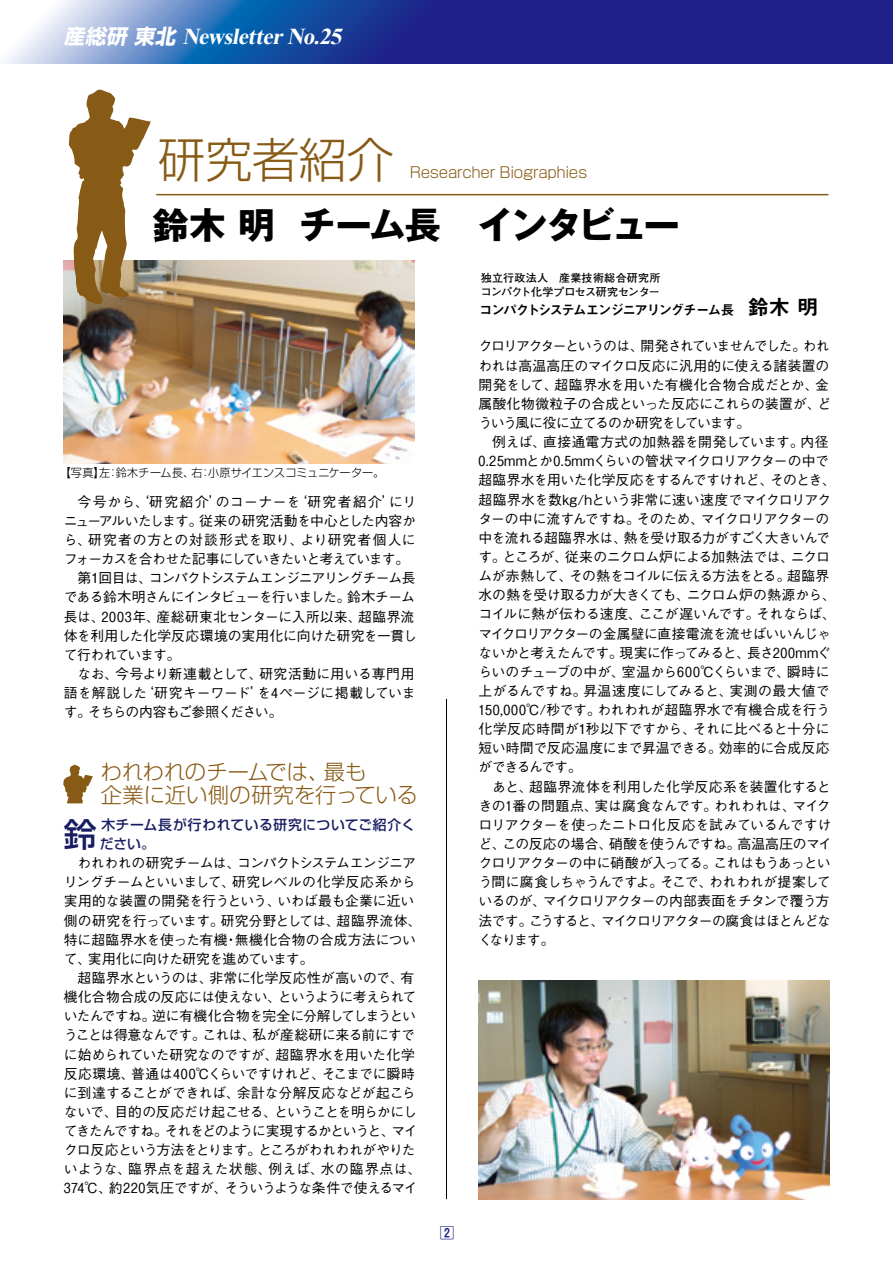
<style>
.page{position:relative;width:893px;height:1263px;background:#fff}
.page>*{position:absolute;margin:0;border:0;box-sizing:border-box;transform-origin:0 0}
.t1{font:300 47.85px "Shin Go Pro";letter-spacing:-.015em;color:#875a15}
.t2{font:700 36.6px "Gothic MB101 Pro";letter-spacing:-.085em;color:#000}
.t3{font:500 33px "Shin Go Pro";color:#181d61}
.t4{font:italic 700 22.65px "Times New Roman";color:#fff}
.t5{font:300 21.3px/23.4px "Shin Go Pro";color:#875a15}
.t6{font:300 14.85px "Shin Go Pro";letter-spacing:-.02em;color:#875a15}
.t7{font:500 13.8px/19.2px "Gothic BBB Pro";letter-spacing:-.035em;color:#000}
.t8{font:500 13.8px "Gothic BBB Pro";letter-spacing:-.015em;color:#000}
.t9{font:500 13.8px "Gothic BBB Pro";letter-spacing:-.08em;color:#000}
.t10{font:500 13.8px "Gothic BBB Pro";letter-spacing:-.075em;color:#000}
.t11{font:500 13.8px "Gothic BBB Pro";letter-spacing:-.065em;color:#000}
.t12{font:500 13.8px "Gothic BBB Pro";letter-spacing:-.005em;color:#000}
.t13{font:500 13.8px "Gothic BBB Pro";letter-spacing:.075em;color:#000}
.t14{font:500 13.8px/19.2px "Shin Go Pro";letter-spacing:.035em;color:#181d61}
.t15{font:500 13.8px "Gothic BBB Pro";letter-spacing:.065em;color:#000}
.t16{font:500 13.8px "Gothic BBB Pro";letter-spacing:.005em;color:#000}
.t17{font:500 13.8px "Gothic BBB Pro";letter-spacing:-.07em;color:#000}
.t18{font:700 13.8px "Gothic MB101 Pro De";color:#1d2088}
.t19{font:13.5px "Midashi Go Pro MB31";letter-spacing:-.105em;color:#000}
.t20{font:300 11.4px "Shin Go Pro";color:#000}
.t21{font:700 10.95px/14.1px "Futo Go B101 Pro";letter-spacing:.005em;color:#000}
.s1{font-family:"Shin Go Pro";font-size:20.25px}
.s2{font-size:21.15px}
</style>
<div class="page">
<svg style="left:3px;top:0;width:890px;height:64px;background:#394da1"></svg>
<img style="left:478px;top:980px;width:351px;height:219px">
<img style="left:64px;top:261px;width:350px;height:202px">
<svg style="left:68px;top:89px;width:83px;height:216px"></svg>
<hr style="left:156px;top:194px;width:672px;height:1px;background:#875a15">
<svg style="left:63px;top:764px;width:30px;height:39px"></svg>
<hr style="left:446px;top:699px;width:1px;height:500px;background:#000">
<h3 class="t4" style="left:64px;top:21px;width:284px"><span class="s1">産総研 東北</span> NewsletterNo.25</h3>
<h1 class="t1" style="left:158px;top:121px;width:238px">研究者紹介</h1>
<p class="t6" style="left:410px;top:160px;width:179px">Researcher Biographies</p>
<h2 class="t2" style="left:152px;top:195px;width:529px">鈴木 明 チーム長　インタビュー</h2>
<p class="t20" style="left:60px;top:463px;width:326px">【写真】左：鈴木チーム長、右：小原サイエンスコミュニケーター。</p>
<p class="t13" style="left:78px;top:490px;width:340px">今号から、‘研究紹介’のコーナーを‘研究者紹介’にリ</p>
<p class="t7" style="left:64px;top:509px;width:354px">ニューアルいたします。従来の研究活動を中心とした内容か</p>
<p class="t15" style="left:64px;top:529px;width:353px">ら、研究者の方との対談形式を取り、より研究者個人に</p>
<p class="t9" style="left:64px;top:548px;width:347px">フォーカスを合わせた記事にしていきたいと考えています。</p>
<p class="t10" style="left:78px;top:567px;width:340px">第1回目は、コンパクトシステムエンジニアリングチーム長</p>
<p class="t11" style="left:64px;top:586px;width:353px">である鈴木明さんにインタビューを行いました。鈴木チーム</p>
<p class="t8" style="left:64px;top:605px;width:352px">長は、2003年、産総研東北センターに入所以来、超臨界流</p>
<p class="t8" style="left:64px;top:624px;width:355px">体を利用した化学反応環境の実用化に向けた研究を一貫し</p>
<p class="t17" style="left:64px;top:643px;width:118px">て行われています。</p>
<p class="t16" style="left:78px;top:663px;width:338px">なお、今号より新連載として、研究活動に用いる専門用</p>
<p class="t12" style="left:64px;top:682px;width:353px">語を解説した‘研究キーワード’を4ページに掲載していま</p>
<p class="t9" style="left:64px;top:701px;width:220px">す。そちらの内容もご参照ください。</p>
<h3 class="t5" style="left:101px;top:757px;width:319px">われわれのチームでは、最も<br>企業に近い側の研究を行っている</h3>
<h3 class="t3" style="left:64px;top:807px;width:34px">鈴</h3>
<p class="t14" style="left:100px;top:813px;width:317px">木チーム長が行われている研究についてご紹介ください。</p>
<p class="t7" style="left:64px;top:852px;width:359px;text-indent:14px">われわれの研究チームは、コンパクトシステムエンジニアリングチームといいまして、研究レベルの化学反応系から実用的な装置の開発を行うという、いわば最も企業に近い側の研究を行っています。研究分野としては、超臨界流体、特に超臨界水を使った有機・無機化合物の合成方法について、実用化に向けた研究を進めています。</p>
<p class="t7" style="left:64px;top:966px;width:359px;text-align:center">超臨界水というのは、非常に化学反応性が高いので、有<br>機化合物合成の反応には使えない、というように考えられていたんですね。逆に有機化合物を完全に分解してしまうということは得意なんです。これは、私が産総研に来る前にすでに始められていた研究なのですが、超臨界水を用いた化学反応環境、普通は400℃くらいですけれど、そこまでに瞬時に到達することができれば、余計な分解反応などが起こらないで、目的の反応だけ起こせる、ということを明らかにしてきたんですね。それをどのように実現するかというと、マイクロ反応という方法をとります。ところがわれわれがやりたいような、臨界点を超えた状態、例えば、水の臨界点は、<br>374℃、約220気圧ですが、そういうような条件で使えるマイ</p>
<p class="t18" style="left:440px;top:1221px;width:15px">2</p>
<p class="t21" style="left:481px;top:269px;width:181px">独立行政法人　産業技術総合研究所コンパクト化学プロセス研究センター</p>
<p class="t19" style="left:479px;top:299px;width:341px">コンパクトシステムエンジニアリングチーム長　<span class="s2">鈴木 明</span></p>
<p class="t7" style="left:478px;top:335px;width:354px">クロリアクターというのは、開発されていませんでした。われわれは高温高圧のマイクロ反応に汎用的に使える諸装置の開発をして、超臨界水を用いた有機化合物合成だとか、金属酸化物微粒子の合成といった反応にこれらの装置が、どういう風に役に立てるのか研究をしています。</p>
<p class="t7" style="left:478px;top:431px;width:359px;text-indent:14px">例えば、直接通電方式の加熱器を開発しています。内径<br>0.25mmとか0.5mmくらいの管状マイクロリアクターの中で超臨界水を用いた化学反応をするんですけれど、そのとき、超臨界水を数kg/hという非常に速い速度でマイクロリアクターの中に流すんですね。そのため、マイクロリアクターの中を流れる超臨界水は、熱を受け取る力がすごく大きいんです。ところが、従来のニクロム炉による加熱法では、ニクロムが赤熱して、その熱をコイルに伝える方法をとる。超臨界水の熱を受け取る力が大きくても、ニクロム炉の熱源から、コイルに熱が伝わる速度、ここが遅いんです。それならば、マイクロリアクターの金属壁に直接電流を流せばいいんじゃないかと考えたんです。現実に作ってみると、長さ200mmぐらいのチューブの中が、室温から600℃くらいまで、瞬時に上がるんですね。昇温速度にしてみると、実測の最大値で<br>150,000℃/秒です。われわれが超臨界水で有機合成を行う化学反応時間が1秒以下ですから、それに比べると十分に短い時間で反応温度にまで昇温できる。効率的に合成反応ができるんです。</p>
<p class="t7" style="left:478px;top:775px;width:355px;text-indent:14px">あと、超臨界流体を利用した化学反応系を装置化するときの1番の問題点、実は腐食なんです。われわれは、マイクロリアクターを使ったニトロ化反応を試みているんですけど、この反応の場合、硝酸を使うんですね。高温高圧のマイクロリアクターの中に硝酸が入ってる。これはもうあっという間に腐食しちゃうんですよ。そこで、われわれが提案しているのが、マイクロリアクターの内部表面をチタンで覆う方法です。こうすると、マイクロリアクターの腐食はほとんどなくなります。</p>
</div>
